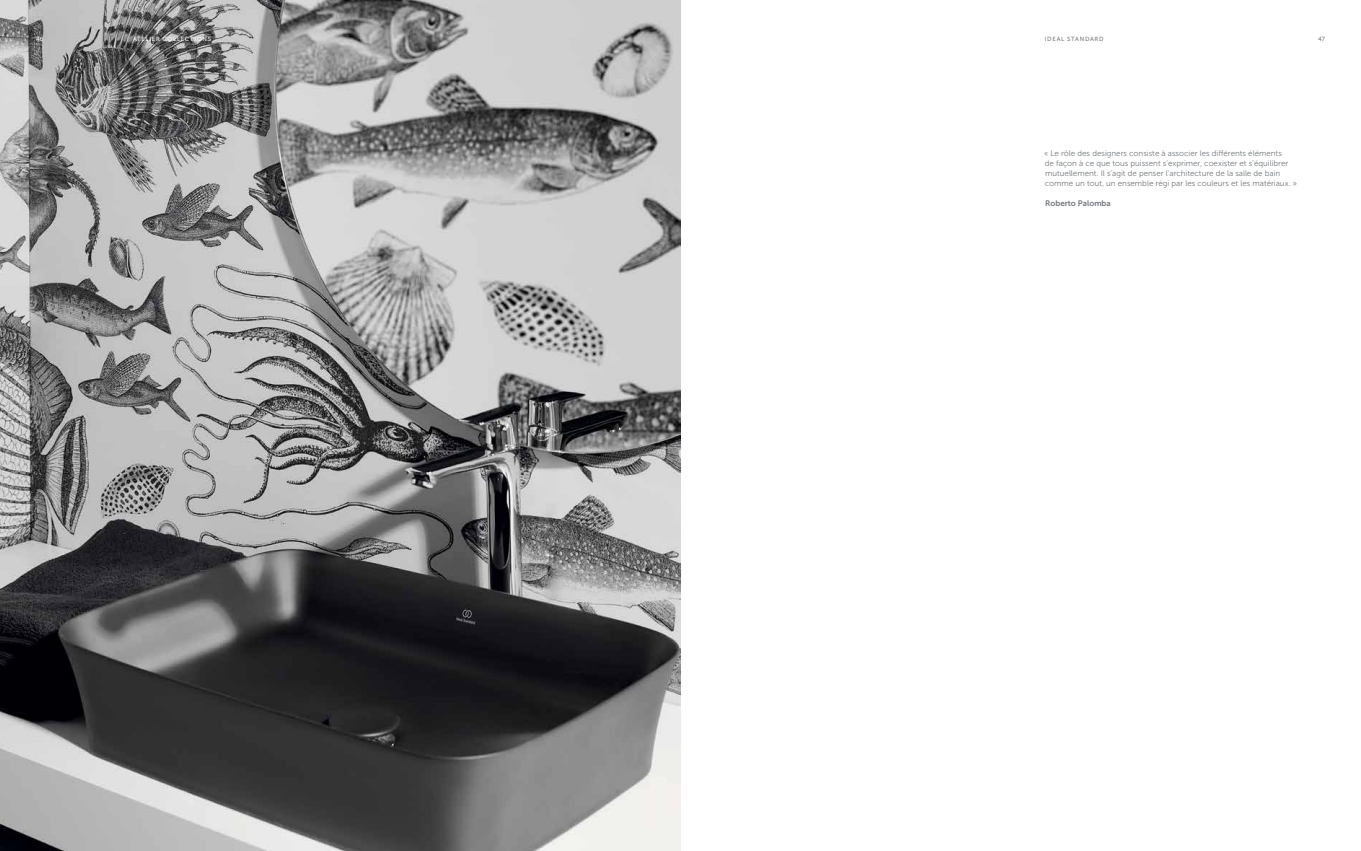
<style>
.page{position:relative;width:1361px;height:851px;background:#fff}
.page>*{position:absolute;margin:0;border:0;box-sizing:border-box;transform-origin:0 0}
.t1{font:8px/10px "Museo Sans 300";color:#73787c}
.t2{font:8px "Museo Sans 700";color:#73787c}
.t3{font:6px "Museo Sans 500";letter-spacing:.12em;color:#fff}
.t4{font:6px "Museo Sans 500";letter-spacing:.125em;color:#73787c}
</style>
<div class="page">
<img style="left:0;top:0;width:680px;height:850px">
<p class="t3" style="left:36px;top:35px;width:9px">46</p>
<p class="t3" style="left:133px;top:35px;width:80px">ATELIER COLLECTIONS</p>
<p class="t4" style="left:1044px;top:35px;width:60px">IDEAL STANDARD</p>
<p class="t4" style="left:1318px;top:35px;width:8px">47</p>
<p class="t1" style="left:1044px;top:148px;width:254px">« Le rôle des designers consiste à associer les différents éléments<br>de façon à ce que tous puissent s’exprimer, coexister et s’équilibrer mutuellement. Il s’agit de penser l’architecture de la salle de bain comme un tout, un ensemble régi par les couleurs et les matériaux. »</p>
<p class="t2" style="left:1045px;top:199px;width:67px">Roberto Palomba</p>
</div>
